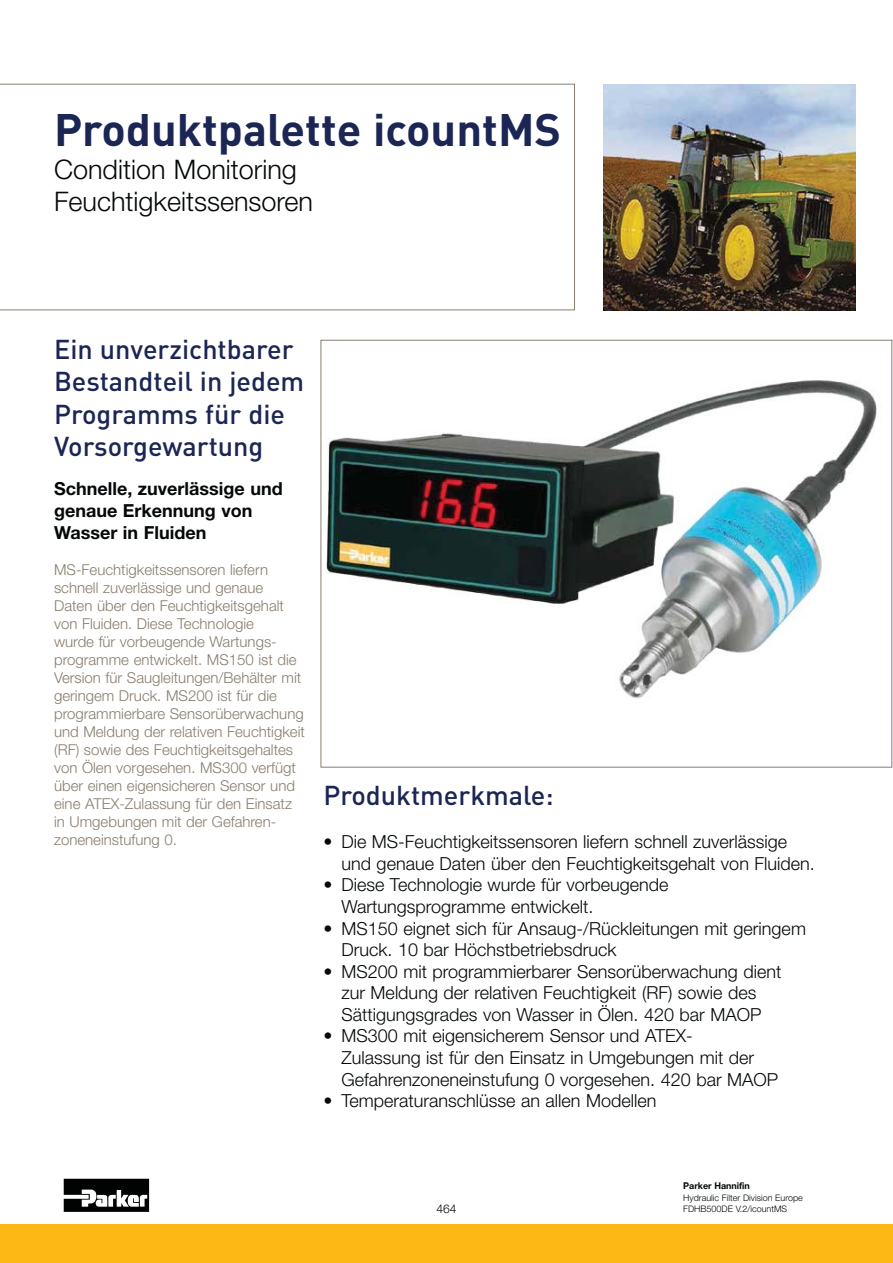
<style>
.page{position:relative;width:893px;height:1263px;background:#fff}
.page>*{position:absolute;margin:0;border:0;box-sizing:border-box;transform-origin:0 0}
.t1{font:700 45px "DINOT";color:#1b2654}
.t2{font:500 27px/32.4px "DINOT";color:#1b2654}
.t3{font:300 27px/32.4px "Helvetica Neue LT Std";color:#040809}
.t4{font:300 18px/21.6px "Helvetica Neue LT Std";color:#040809}
.t5{font:700 18px/21.6px "Helvetica Neue LT Std";color:#040809}
.t6{font:300 15px/18px "Helvetica Neue LT Std";color:#897d6e}
.t7{font:300 12px "Helvetica Neue LT Std";color:#040809}
.t8{font:300 9px/11.2px "Helvetica Neue LT Std";color:#040809}
.t9{font:700 9px "Helvetica Neue LT Std";color:#040809}
</style>
<div class="page">
<div style="left:0;top:1224px;width:892px;height:39px;background:#fdb816"></div>
<svg style="left:64px;top:1179px;width:85px;height:33px"></svg>
<svg style="left:0;top:84px;width:575px;height:226px"></svg>
<img style="left:603px;top:84px;width:252px;height:226px">
<img style="left:326px;top:380px;width:551px;height:318px">
<h1 class="t1" style="left:54px;top:114px;width:508px">Produktpalette icountMS</h1>
<h2 class="t3" style="left:54px;top:155px;width:260px">Condition Monitoring<br>Feuchtigkeitssensoren</h2>
<h2 class="t2" style="left:54px;top:335px;width:252px">Ein unverzichtbarer<br>Bestandteil in jedem<br>Programms für die<br>Vorsorgewartung</h2>
<p class="t5" style="left:54px;top:480px;width:230px">Schnelle, zuverlässige und genaue Erkennung von<br>Wasser in Fluiden</p>
<p class="t6" style="left:54px;top:562px;width:252px">MS-Feuchtigkeitssensoren liefern schnell zuverlässige und genaue Daten über den Feuchtigkeits gehalt von Fluiden. Diese Technologie<br>wurde für vorbeugende Wartungs&shy;programme entwickelt. MS150 ist die Version für Saug leitungen/Behälter mit geringem Druck. MS200 ist für die programmierbare Sensor überwachung und Meldung der relativen Feuchtigkeit (RF) sowie des Feuchtig keits gehaltes von Ölen vorgesehen. MS300 verfügt über einen eigensicheren Sensor und eine ATEX-Zulassung für den Einsatz in Umgebungen mit der Gefahren&shy;zoneneinstufung 0.</p>
<h2 class="t2" style="left:323px;top:782px;width:232px">Produktmerkmale:</h2>
<p class="t4" style="left:341px;top:833px;width:475px;text-indent:-18px">• Die MS-Feuchtigkeitssensoren liefern schnell zuverlässige und genaue Daten über den Feuchtigkeitsgehalt von Fluiden.</p>
<p class="t4" style="left:341px;top:876px;width:329px;text-indent:-18px">• Diese Technologie wurde für vorbeugende<br>Wartungsprogramme entwickelt.</p>
<p class="t4" style="left:341px;top:919px;width:466px;text-indent:-18px">• MS150 eignet sich für Ansaug-/Rückleitungen mit geringem<br>Druck. 10 bar Höchstbetriebsdruck</p>
<p class="t4" style="left:323px;top:962px;width:459px;text-align:center">• MS200 mit programmierbarer Sensorüberwachung dient zur Meldung der relativen Feuchtigkeit (RF) sowie des<br>Sättigungsgrades von Wasser in Ölen. 420 bar MAOP</p>
<p class="t4" style="left:341px;top:1027px;width:438px;text-indent:-18px">• MS300 mit eigensicherem Sensor und ATEX-<br>Zulassung ist für den Einsatz in Umgebungen mit der<br>Gefahrenzoneneinstufung 0 vorgesehen. 420 bar MAOP</p>
<p class="t4" style="left:323px;top:1092px;width:334px">• Temperaturanschlüsse an allen Modellen</p>
<p class="t7" style="left:436px;top:1205px;width:22px">464</p>
<p class="t9" style="left:683px;top:1183px;width:68px">Parker Hannifin</p>
<p class="t8" style="left:683px;top:1192px;width:121px">Hydraulic Filter Division Europe<br>FDHB500DE V.2/icountMS</p>
</div>
